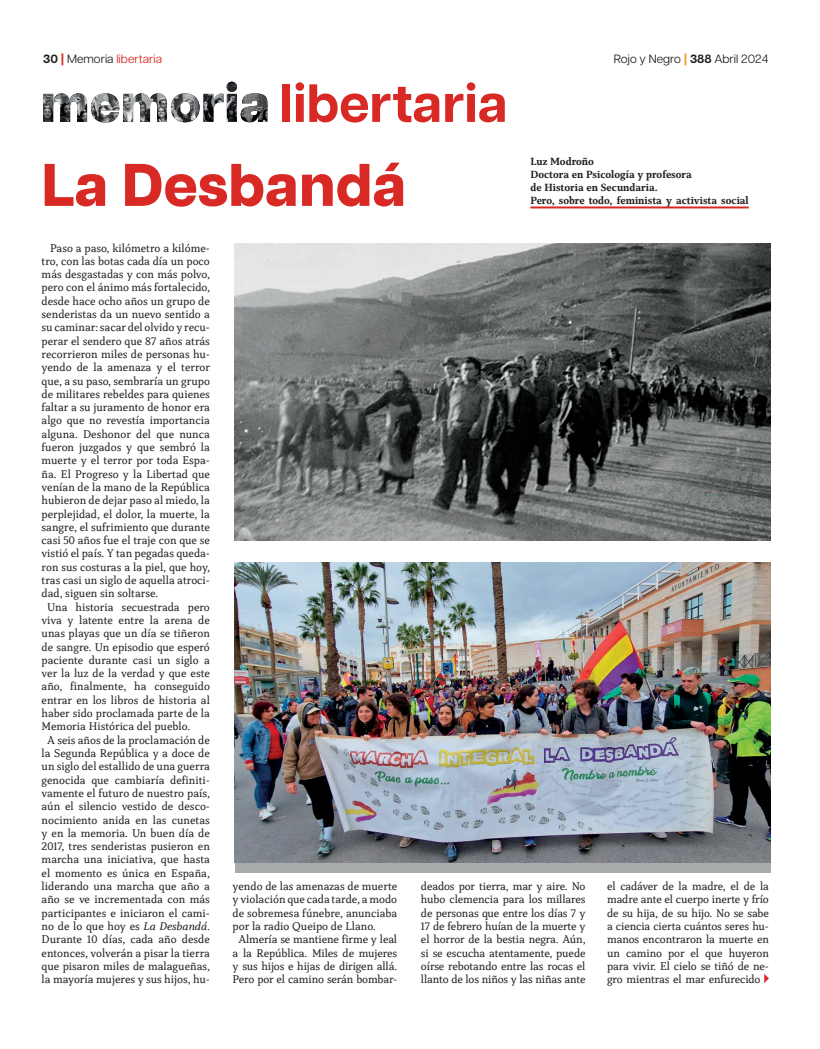
<style>
.page{position:relative;width:820px;height:1049px;background:#fff}
.page>*{position:absolute;margin:0;border:0;box-sizing:border-box;transform-origin:0 0}
.t1{font:800 60px "Articulat CF";color:#d82924}
.t2{font:700 53.6px "Articulat CF";color:#d82924}
.t3{font:12px "Articulat CF";color:#231f20}
.t4{font:12px "Articulat CF";color:#d82924}
.t5{font:11.8px/13.3px "Capitolina W03";color:#231f20;text-align:justify}
.t6{font:700 11px/13px "Capitolina W03";color:#231f20}
.s1{font-weight:700;color:#231f20}
.s2{font-weight:800}
.s3{color:#231f20}
.s4{font-weight:800;color:#f7971d}
.s5{font-weight:700}
.s6{font-style:italic}
</style>
<div class="page">
<svg style="left:764px;top:974px;width:4px;height:9px"></svg>
<hr style="left:530px;top:206px;width:218px;height:2px;background:#d82924">
<img style="left:234px;top:243px;width:536px;height:297px">
<div style="left:235px;top:563px;width:535px;height:310px;background:#a9acad"></div>
<img style="left:235px;top:563px;width:535px;height:300px">
<img style="left:43px;top:82px;width:224px;height:41px">
<p class="t4" style="left:43px;top:52px;width:120px"><span class="s1">30</span> <span class="s2">|</span> <span class="s3">Memoria</span> libertaria</p>
<p class="t3" style="left:613px;top:52px;width:156px">Rojo y Negro <span class="s4">|</span> <span class="s5">388</span> Abril 2024</p>
<h2 class="t2" style="left:279px;top:72px;width:229px">libertaria</h2>
<h1 class="t1" style="left:42px;top:150px;width:366px">La Desbandá</h1>
<p class="t5" style="left:50px;top:241px;width:161px">Paso a paso, kilómetro a kilóme-</p>
<p class="t5" style="left:42px;top:254px;width:170px">tro, con las botas cada día un poco</p>
<p class="t5" style="left:42px;top:268px;width:170px">más desgastadas y con más polvo,</p>
<p class="t5" style="left:42px;top:281px;width:170px">pero con el ánimo más fortalecido,</p>
<p class="t5" style="left:42px;top:294px;width:170px">desde hace ocho años un grupo de</p>
<p class="t5" style="left:42px;top:308px;width:170px">senderistas da un nuevo sentido a</p>
<p class="t5" style="left:42px;top:321px;width:170px">su caminar: sacar del olvido y recu-</p>
<p class="t5" style="left:42px;top:334px;width:170px">perar el sendero que 87 años atrás</p>
<p class="t5" style="left:42px;top:348px;width:170px">recorrieron miles de personas hu-</p>
<p class="t5" style="left:42px;top:361px;width:170px">yendo de la amenaza y el terror</p>
<p class="t5" style="left:42px;top:374px;width:170px">que, a su paso, sembraría un grupo</p>
<p class="t5" style="left:42px;top:387px;width:170px">de militares rebeldes para quienes</p>
<p class="t5" style="left:42px;top:401px;width:170px">faltar a su juramento de honor era</p>
<p class="t5" style="left:42px;top:414px;width:170px">algo que no revestía importancia</p>
<p class="t5" style="left:42px;top:427px;width:170px">alguna. Deshonor del que nunca</p>
<p class="t5" style="left:42px;top:441px;width:170px">fueron juzgados y que sembró la</p>
<p class="t5" style="left:42px;top:454px;width:170px">muerte y el terror por toda Espa-</p>
<p class="t5" style="left:42px;top:467px;width:170px">ña. El Progreso y la Libertad que</p>
<p class="t5" style="left:42px;top:481px;width:170px">venían de la mano de la República</p>
<p class="t5" style="left:42px;top:494px;width:170px">hubieron de dejar paso al miedo, la</p>
<p class="t5" style="left:42px;top:507px;width:170px">perplejidad, el dolor, la muerte, la</p>
<p class="t5" style="left:42px;top:520px;width:170px">sangre, el sufrimiento que durante</p>
<p class="t5" style="left:42px;top:534px;width:170px">casi 50 años fue el traje con que se</p>
<p class="t5" style="left:42px;top:547px;width:170px">vistió el país. Y tan pegadas queda-</p>
<p class="t5" style="left:42px;top:560px;width:170px">ron sus costuras a la piel, que hoy,</p>
<p class="t5" style="left:42px;top:574px;width:170px">tras casi un siglo de aquella atroci-</p>
<p class="t5" style="left:42px;top:587px;width:118px">dad, siguen sin soltarse.</p>
<p class="t5" style="left:47px;top:600px;width:164px">Una historia secuestrada pero</p>
<p class="t5" style="left:42px;top:614px;width:170px">viva y latente entre la arena de</p>
<p class="t5" style="left:42px;top:627px;width:170px">unas playas que un día se tiñeron</p>
<p class="t5" style="left:42px;top:640px;width:170px">de sangre. Un episodio que esperó</p>
<p class="t5" style="left:42px;top:653px;width:170px">paciente durante casi un siglo a</p>
<p class="t5" style="left:42px;top:667px;width:170px">ver la luz de la verdad y que este</p>
<p class="t5" style="left:42px;top:680px;width:170px">año, finalmente, ha conseguido</p>
<p class="t5" style="left:42px;top:693px;width:170px">entrar en los libros de historia al</p>
<p class="t5" style="left:42px;top:707px;width:170px">haber sido proclamada parte de la</p>
<p class="t5" style="left:42px;top:720px;width:150px">Memoria Histórica del pueblo.</p>
<p class="t5" style="left:47px;top:733px;width:164px">A seis años de la proclamación de</p>
<p class="t5" style="left:42px;top:747px;width:170px">la Segunda República y a doce de</p>
<p class="t5" style="left:42px;top:760px;width:170px">un siglo del estallido de una guerra</p>
<p class="t5" style="left:42px;top:773px;width:170px">genocida que cambiaría definiti-</p>
<p class="t5" style="left:42px;top:786px;width:170px">vamente el futuro de nuestro país,</p>
<p class="t5" style="left:42px;top:800px;width:170px">aún el silencio vestido de desco-</p>
<p class="t5" style="left:42px;top:813px;width:170px">nocimiento anida en las cunetas</p>
<p class="t5" style="left:42px;top:826px;width:170px">y en la memoria. Un buen día de</p>
<p class="t5" style="left:42px;top:840px;width:170px">2017, tres senderistas pusieron en</p>
<p class="t5" style="left:42px;top:853px;width:170px">marcha una iniciativa, que hasta</p>
<p class="t5" style="left:42px;top:866px;width:170px">el momento es única en España,</p>
<p class="t5" style="left:42px;top:880px;width:170px">liderando una marcha que año a</p>
<p class="t5" style="left:42px;top:893px;width:170px">año se ve incrementada con más</p>
<p class="t5" style="left:42px;top:906px;width:170px">participantes e iniciaron el cami-</p>
<p class="t5" style="left:42px;top:919px;width:170px">no de lo que hoy es <span class="s6">La Desbandá</span>.</p>
<p class="t5" style="left:42px;top:933px;width:170px">Durante 10 días, cada año desde</p>
<p class="t5" style="left:42px;top:946px;width:170px">entonces, volverán a pisar la tierra</p>
<p class="t5" style="left:42px;top:959px;width:170px">que pisaron miles de malagueñas,</p>
<p class="t5" style="left:42px;top:973px;width:170px">la mayoría mujeres y sus hijos, hu-</p>
<p class="t5" style="left:232px;top:880px;width:166px">yendo de las amenazas de muerte</p>
<p class="t5" style="left:232px;top:893px;width:166px">y violación que cada tarde, a modo</p>
<p class="t5" style="left:232px;top:906px;width:166px">de sobremesa fúnebre, anunciaba</p>
<p class="t5" style="left:232px;top:919px;width:144px">por la radio Queipo de Llano.</p>
<p class="t5" style="left:238px;top:933px;width:160px">Almería se mantiene firme y leal</p>
<p class="t5" style="left:232px;top:946px;width:166px">a la República. Miles de mujeres</p>
<p class="t5" style="left:232px;top:959px;width:166px">y sus hijos e hijas de dirigen allá.</p>
<p class="t5" style="left:232px;top:973px;width:166px">Pero por el camino serán bombar-</p>
<p class="t6" style="left:530px;top:155px;width:220px">Luz Modroño<br>Doctora en Psicología y profesora<br>de Historia en Secundaria.<br>Pero, sobre todo, feminista y activista social</p>
<p class="t5" style="left:421px;top:880px;width:166px">deados por tierra, mar y aire. No hubo clemencia para los millares de personas que entre los días 7 y 17 de febrero huían de la muerte y el horror de la bestia negra. Aún, si se escucha atentamente, puede oírse rebotando entre las rocas el llanto de los niños y las niñas ante</p>
<p class="t5" style="left:607px;top:880px;width:163px">el cadáver de la madre, el de la madre ante el cuerpo inerte y frío de su hija, de su hijo. No se sabe a ciencia cierta cuántos seres hu&shy;manos encontraron la muerte en un camino por el que huyeron para vivir. El cielo se tiñó de ne&shy;gro mientras el mar enfurecido</p>
</div>
